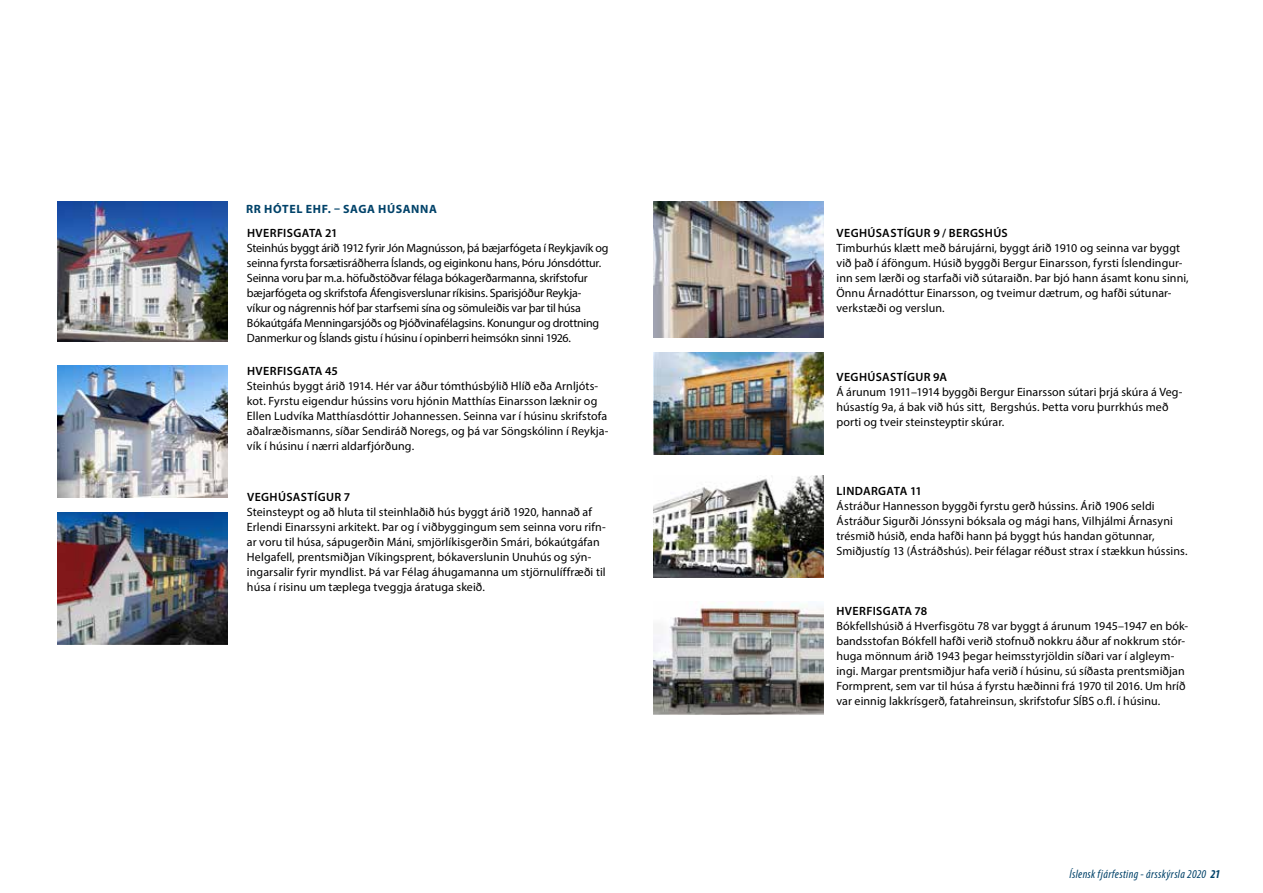
<style>
.page{position:relative;width:1263px;height:893px;background:#fff}
.page>*{position:absolute;margin:0;border:0;box-sizing:border-box;transform-origin:0 0}
.t1{font:12px/15px "Myriad Pro";letter-spacing:.005em;color:#000}
.t2{font:12px/15px "Myriad Pro";letter-spacing:-.015em;color:#000}
.t3{font:600 12px "Myriad Pro";letter-spacing:.03em;color:#000}
.t4{font:italic condensed 12px "Myriad Pro";letter-spacing:.025em;color:#004269}
.t5{font:700 12px "Myriad Pro";letter-spacing:.05em;color:#004269}
.s1{font-weight:700}
</style>
<div class="page">
<img style="left:654px;top:601px;width:169px;height:113px">
<img style="left:654px;top:475px;width:170px;height:102px">
<img style="left:58px;top:366px;width:170px;height:132px">
<img style="left:654px;top:201px;width:170px;height:137px">
<img style="left:58px;top:201px;width:170px;height:141px">
<img style="left:58px;top:513px;width:170px;height:131px">
<img style="left:654px;top:353px;width:170px;height:102px">
<p class="t5" style="left:246px;top:201px;width:192px">RR HÓTEL EHF. – SAGA HÚSANNA</p>
<p class="t3" style="left:247px;top:225px;width:92px">HVERFISGATA 21</p>
<p class="t2" style="left:247px;top:240px;width:363px">Steinhús byggt árið 1912 fyrir Jón Magnússon, þá bæjarfógeta í Reykjavík og seinna fyrsta forsætisráðherra Íslands, og eiginkonu hans, Þóru Jónsdóttur.<br>Seinna voru þar m.a. höfuðstöðvar félaga bókagerðarmanna, skrifstofur bæjarfógeta og skrifstofa Áfengisverslunar ríkisins. Sparisjóður Reykja-<br>víkur og nágrennis hóf þar starfsemi sína og sömuleiðis var þar til húsa Bókaútgáfa Menningarsjóðs og Þjóðvinafélagsins. Konungur og drottning Danmerkur og Íslands gistu í húsinu í opinberri heimsókn sinni 1926.</p>
<p class="t3" style="left:247px;top:363px;width:92px">HVERFISGATA 45</p>
<p class="t1" style="left:247px;top:378px;width:363px">Steinhús byggt árið 1914. Hér var áður tómthúsbýlið Hlíð eða Arnljóts&shy;kot. Fyrstu eigendur hússins voru hjónin Matthías Einarsson læknir og Ellen Ludvíka Matthíasdóttir Johannessen. Seinna var í húsinu skrifstofa aðalræðismanns, síðar Sendiráð Noregs, og þá var Söngskólinn í Reykja&shy;vík í húsinu í nærri aldarfjórðung.</p>
<p class="t3" style="left:247px;top:489px;width:105px">VEGHÚSASTÍGUR 7</p>
<p class="t1" style="left:247px;top:504px;width:360px">Steinsteypt og að hluta til steinhlaðið hús byggt árið 1920, hannað af Erlendi Einarssyni arkitekt. Þar og í viðbyggingum sem seinna voru rifn&shy;ar voru til húsa, sápugerðin Máni, smjörlíkisgerðin Smári, bókaútgáfan Helgafell, prentsmiðjan Víkingsprent, bókaverslunin Unuhús og sýn&shy;ingarsalir fyrir myndlist. Þá var Félag áhugamanna um stjörnulíffræði til húsa í risinu um tæplega tveggja áratuga skeið.</p>
<p class="t3" style="left:836px;top:225px;width:173px">VEGHÚSASTÍGUR 9 / BERGSHÚS</p>
<p class="t1" style="left:836px;top:240px;width:354px">Timburhús klætt með bárujárni, byggt árið 1910 og seinna var byggt við það í áföngum. Húsið byggði Bergur Einarsson, fyrsti Íslendingur&shy;inn sem lærði og starfaði við sútaraiðn. Þar bjó hann ásamt konu sinni, Önnu Árnadóttur Einarsson, og tveimur dætrum, og hafði sútunar&shy;verkstæði og verslun.</p>
<p class="t3" style="left:836px;top:369px;width:112px">VEGHÚSASTÍGUR 9A</p>
<p class="t1" style="left:836px;top:384px;width:347px">Á árunum 1911–1914 byggði Bergur Einarsson sútari þrjá skúra á Veg&shy;húsastíg 9a, á bak við hús sitt, Bergshús. Þetta voru þurrkhús með porti og tveir steinsteyptir skúrar.</p>
<p class="t3" style="left:836px;top:483px;width:87px">LINDARGATA 11</p>
<p class="t1" style="left:836px;top:498px;width:353px">Ástráður Hannesson byggði fyrstu gerð hússins. Árið 1906 seldi Ástráður Sigurði Jónssyni bóksala og mági hans, Vilhjálmi Árnasyni trésmið húsið, enda hafði hann þá byggt hús handan götunnar, Smiðjustíg 13 (Ástráðshús). Þeir félagar réðust strax í stækkun hússins.</p>
<p class="t3" style="left:836px;top:603px;width:92px">HVERFISGATA 78</p>
<p class="t1" style="left:836px;top:618px;width:353px">Bókfellshúsið á Hverfisgötu 78 var byggt á árunum 1945–1947 en bók&shy;bandsstofan Bókfell hafði verið stofnuð nokkru áður af nokkrum stór&shy;huga mönnum árið 1943 þegar heimsstyrjöldin síðari var í algleym&shy;ingi. Margar prentsmiðjur hafa verið í húsinu, sú síðasta prentsmiðjan Formprent, sem var til húsa á fyrstu hæðinni frá 1970 til 2016. Um hríð var einnig lakkrísgerð, fatahreinsun, skrifstofur SÍBS o.fl. í húsinu.</p>
<p class="t4" style="left:1069px;top:867px;width:152px">Íslensk fjárfesting - ársskýrsla 2020 <span class="s1">21</span></p>
</div>
